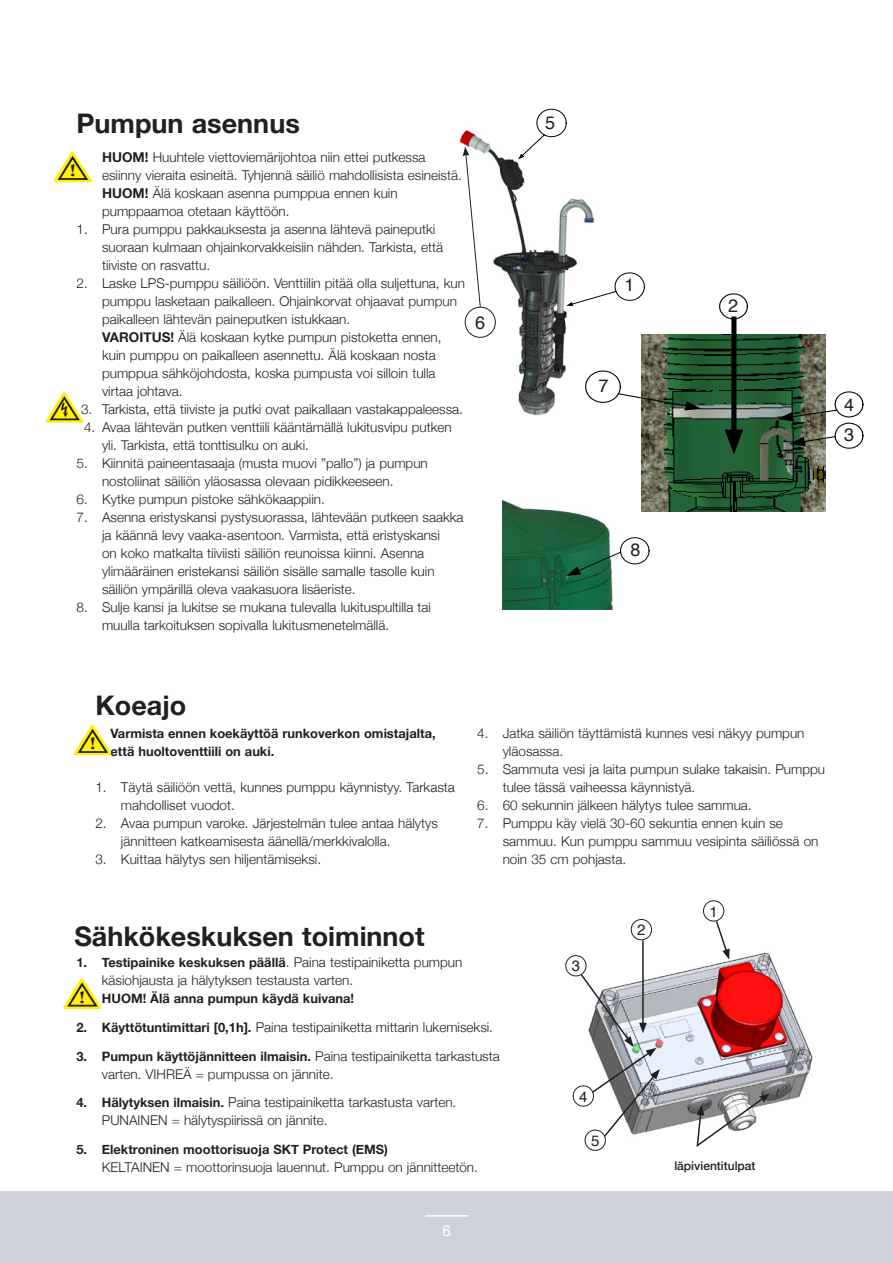
<style>
.page{position:relative;width:893px;height:1263px;background:#fff}
.page>*{position:absolute;margin:0;border:0;box-sizing:border-box;transform-origin:0 0}
._2_Rubrik_Inlaga{font:700 27px "Helvetica Neue";color:#231f20}
.t1{font:18px "Helvetica";color:#231f20}
.t2{font:700 16.95px "Palatino";color:#231f20;scale:1.26 1}
.t3{font:15px "Helvetica";color:#231f20}
.t4{font:15px "Helvetica Neue";color:#fff}
.Text_Bullet{font:300 13.5px/18px "Helvetica Neue";color:#231f20}
.Text_Bullet-2{font:700 12.9px "Helvetica Neue";color:#231f20}
.Text{font:700 12.9px/18px "Helvetica Neue";color:#231f20}
.Text_indrag{font:500 12px "Helvetica Neue";color:#231f20}
.s1{font-weight:700}
.s2{font-weight:300;font-size:13.5px}
.s3{font-weight:700;font-size:12.9px}
</style>
<div class="page">
<div style="left:0;top:1191px;width:893px;height:72px;background:#cfd2dc"></div>
<hr style="left:425px;top:1215px;width:43px;height:1px;background:#fff">
<img style="left:459px;top:130px;width:136px;height:286px">
<svg style="left:518px;top:109px;width:49px;height:51px"></svg>
<svg style="left:566px;top:272px;width:79px;height:34px"></svg>
<img style="left:641px;top:335px;width:185px;height:177px">
<svg style="left:719px;top:293px;width:29px;height:27px"></svg>
<div style="left:731px;top:319px;width:5px;height:113px;background:#000"></div>
<svg style="left:725px;top:430px;width:18px;height:24px"></svg>
<svg style="left:777px;top:391px;width:87px;height:58px"></svg>
<svg style="left:584px;top:370px;width:117px;height:40px"></svg>
<img style="left:672px;top:496px;width:14px;height:14px">
<img style="left:784px;top:495px;width:14px;height:14px">
<img style="left:502px;top:500px;width:111px;height:109px">
<svg style="left:567px;top:537px;width:83px;height:39px"></svg>
<svg style="left:45px;top:392px;width:39px;height:31px"></svg>
<svg style="left:53px;top:151px;width:39px;height:32px"></svg>
<div style="left:465px;top:307px;width:31px;height:31px;border:1px solid #231f20;border-radius:50%"></div>
<svg style="left:463px;top:147px;width:18px;height:161px"></svg>
<img style="left:565px;top:915px;width:248px;height:236px">
<div style="left:703px;top:901px;width:21px;height:20px;background:#fff;border-radius:50%"></div>
<div style="left:703px;top:900px;width:21px;height:21px;border:1px solid #231f20;border-radius:50%"></div>
<svg style="left:715px;top:919px;width:15px;height:41px"></svg>
<div style="left:631px;top:919px;width:20px;height:21px;background:#fff;border-radius:50%"></div>
<div style="left:631px;top:919px;width:21px;height:21px;border:1px solid #231f20;border-radius:50%"></div>
<hr style="left:642px;top:940px;width:2px;height:85px;background:#231f20">
<div style="left:566px;top:956px;width:20px;height:20px;background:#fff;border-radius:50%"></div>
<div style="left:566px;top:955px;width:20px;height:21px;border:1px solid #231f20;border-radius:50%"></div>
<svg style="left:573px;top:1086px;width:20px;height:20px"></svg>
<div style="left:573px;top:1086px;width:21px;height:20px;border:1px solid #231f20;border-radius:50%"></div>
<svg style="left:579px;top:972px;width:81px;height:167px"></svg>
<div style="left:585px;top:1130px;width:20px;height:20px;background:#fff;border-radius:50%"></div>
<div style="left:585px;top:1130px;width:21px;height:20px;border:1px solid #231f20;border-radius:50%"></div>
<svg style="left:695px;top:1094px;width:75px;height:55px"></svg>
<svg style="left:73px;top:725px;width:38px;height:31px"></svg>
<svg style="left:63px;top:978px;width:37px;height:31px"></svg>
<p class="_2_Rubrik_Inlaga" style="left:77px;top:102px;width:225px">Pumpun asennus</p>
<p class="Text_Bullet" style="left:102px;top:147px;width:361px"><span class="s1">HUOM!</span> Huuhtele viettoviemärijohtoa niin ettei putkessa esiinny vieraita esineitä. Tyhjennä säiliö mahdollisista esineistä.</p>
<p class="Text_Bullet" style="left:102px;top:183px;width:297px"><span class="s1">HUOM!</span> Älä koskaan asenna pumppua ennen kuin pumppaamoa otetaan käyttöön.</p>
<p class="Text_Bullet" style="left:102px;top:219px;width:342px;text-indent:-26px">1. Pura pumppu pakkauksesta ja asenna lähtevä paineputki suoraan kulmaan ohjainkorvakkeisiin nähden. Tarkista, että tiiviste on rasvattu.</p>
<p class="Text_Bullet" style="left:102px;top:273px;width:364px;text-indent:-26px">2. Laske LPS-pumppu säiliöön. Venttiilin pitää olla suljettuna, kun pumppu lasketaan paikalleen. Ohjainkorvat ohjaavat pumpun paikalleen lähtevän paineputken istukkaan.</p>
<p class="Text_Bullet" style="left:102px;top:327px;width:341px"><span class="s1">VAROITUS!</span> Älä koskaan kytke pumpun pistoketta ennen, kuin pumppu on paikalleen asennettu. Älä koskaan nosta pumppua sähköjohdosta, koska pumpusta voi silloin tulla virtaa johtava.</p>
<p class="Text_Bullet" style="left:81px;top:399px;width:383px">3. Tarkista, että tiiviste ja putki ovat paikallaan vastakappaleessa.</p>
<p class="Text_Bullet" style="left:102px;top:417px;width:351px;text-indent:-18px">4. Avaa lähtevän putken venttiili kääntämällä lukitusvipu putken yli. Tarkista, että tonttisulku on auki.</p>
<p class="Text_Bullet" style="left:102px;top:453px;width:327px;text-indent:-26px">5. Kiinnitä paineentasaaja (musta muovi ”pallo”) ja pumpun nostoliinat säiliön yläosassa olevaan pidikkeeseen.</p>
<p class="Text_Bullet" style="left:77px;top:489px;width:250px">6. Kytke pumpun pistoke sähkökaappiin.</p>
<p class="Text_Bullet" style="left:102px;top:507px;width:363px;text-indent:-26px">7. Asenna eristyskansi pystysuorassa, lähtevään putkeen saakka ja käännä levy vaaka-asentoon. Varmista, että eristyskansi<br>on koko matkalta tiiviisti säiliön reunoissa kiinni. Asenna ylimääräinen eristekansi säiliön sisälle samalle tasolle kuin säiliön ympärillä oleva vaakasuora lisäeriste.</p>
<p class="Text_Bullet" style="left:102px;top:597px;width:331px;text-indent:-26px">8. Sulje kansi ja lukitse se mukana tulevalla lukituspultilla tai muulla tarkoituksen sopivalla lukitusmenetelmällä.</p>
<p class="t2" style="left:70px;top:156px;width:6px">!</p>
<p class="t1" style="left:475px;top:309px;width:12px">6</p>
<p class="t1" style="left:545px;top:109px;width:12px">5</p>
<p class="t1" style="left:624px;top:271px;width:12px">1</p>
<p class="t1" style="left:599px;top:372px;width:12px">7</p>
<p class="t1" style="left:631px;top:536px;width:12px">8</p>
<p class="t1" style="left:728px;top:291px;width:12px">2</p>
<p class="t1" style="left:844px;top:391px;width:12px">4</p>
<p class="t1" style="left:844px;top:421px;width:12px">3</p>
<p class="_2_Rubrik_Inlaga" style="left:95px;top:684px;width:92px">Koeajo</p>
<p class="Text" style="left:111px;top:725px;width:327px">Varmista ennen koekäyttöä runkoverkon omistajalta, että huoltoventtiili on auki.</p>
<p class="Text_Bullet" style="left:121px;top:777px;width:335px;text-indent:-26px">1. Täytä säiliöön vettä, kunnes pumppu käynnistyy. Tarkasta mahdolliset vuodot.</p>
<p class="Text_Bullet" style="left:121px;top:813px;width:318px;text-indent:-26px">2. Avaa pumpun varoke. Järjestelmän tulee antaa hälytys jännitteen katkeamisesta äänellä/merkkivalolla.</p>
<p class="Text_Bullet" style="left:95px;top:849px;width:227px">3. Kuittaa hälytys sen hiljentämiseksi.</p>
<p class="t2" style="left:90px;top:729px;width:6px">!</p>
<p class="Text_Bullet" style="left:503px;top:723px;width:303px;text-indent:-26px">4. Jatka säiliön täyttämistä kunnes vesi näkyy pumpun yläosassa.</p>
<p class="Text_Bullet" style="left:503px;top:759px;width:324px;text-indent:-26px">5. Sammuta vesi ja laita pumpun sulake takaisin. Pumppu tulee tässä vaiheessa käynnistyä.</p>
<p class="Text_Bullet" style="left:477px;top:795px;width:276px">6. 60 sekunnin jälkeen hälytys tulee sammua.</p>
<p class="Text_Bullet" style="left:503px;top:813px;width:317px;text-indent:-26px">7. Pumppu käy vielä 30-60 sekuntia ennen kuin se sammuu. Kun pumppu sammuu vesipinta säiliössä on noin 35 cm pohjasta.</p>
<p class="t3" style="left:709px;top:900px;width:10px">1</p>
<p class="_2_Rubrik_Inlaga" style="left:74px;top:915px;width:352px">Sähkökeskuksen toiminnot</p>
<p class="Text_Bullet-2" style="left:76px;top:953px;width:388px">1. Testipainike keskuksen päällä<span class="s2">. Paina testipainiketta pumpun</span></p>
<p class="Text_Bullet" style="left:102px;top:971px;width:253px">käsiohjausta ja hälytyksen testausta varten.</p>
<p class="Text_Bullet-2" style="left:102px;top:989px;width:254px">HUOM! Älä anna pumpun käydä kuivana!</p>
<p class="Text_Bullet" style="left:76px;top:1017px;width:418px"><span class="s3">2. Käyttötuntimittari [0,1h].</span> Paina testipainiketta mittarin lukemiseksi.</p>
<p class="Text_Bullet-2" style="left:76px;top:1046px;width:425px">3. Pumpun käyttöjännitteen ilmaisin. <span class="s2">Paina testipainiketta tarkastusta</span></p>
<p class="Text_Bullet" style="left:102px;top:1064px;width:233px">varten. VIHREÄ = pumpussa on jännite.</p>
<p class="Text_Bullet" style="left:102px;top:1092px;width:356px;text-indent:-26px"><span class="s3">4. Hälytyksen ilmaisin.</span> Paina testipainiketta tarkastusta varten.<br>PUNAINEN = hälytyspiirissä on jännite.</p>
<p class="Text_Bullet-2" style="left:76px;top:1139px;width:313px">5. Elektroninen moottorisuoja SKT Protect (EMS)</p>
<p class="Text_Bullet" style="left:102px;top:1157px;width:378px">KELTAINEN = moottorinsuoja lauennut. Pumppu on jännitteetön.</p>
<p class="t2" style="left:79px;top:982px;width:6px">!</p>
<p class="t4" style="left:443px;top:1219px;width:10px">6</p>
<p class="t3" style="left:572px;top:954px;width:10px">3</p>
<p class="t3" style="left:637px;top:918px;width:10px">2</p>
<p class="t3" style="left:579px;top:1085px;width:10px">4</p>
<p class="t3" style="left:591px;top:1129px;width:10px">5</p>
<p class="Text_indrag" style="left:674px;top:1156px;width:83px">läpivientitulpat</p>
</div>
